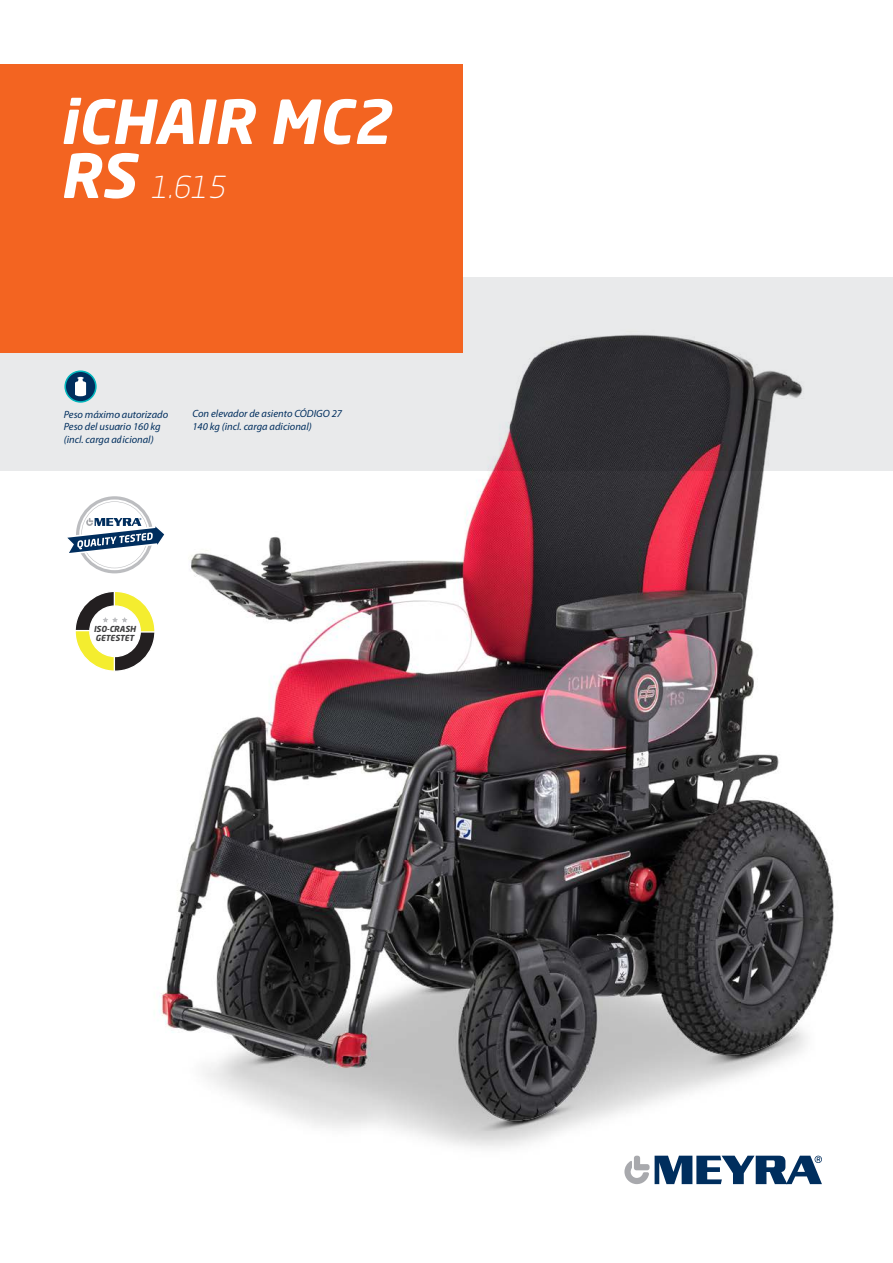
<style>
.page{position:relative;width:893px;height:1263px;background:#fff}
.page>*{position:absolute;margin:0;border:0;box-sizing:border-box;transform-origin:0 0}
.t1{font:italic 700 60px "Neo Sans Std";color:#fff}
.t2{font:italic 300 30px "Neo Sans Std";color:#fff}
.t3{font:italic 10.5px/12.6px "Myriad Pro";color:#002e5e}
.t4{font:italic 700 8.25px/8.7px "Neo Sans Std";color:#3e3e3f}
.s1{font-weight:700;font-size:60px}
</style>
<div class="page">
<div style="left:0;top:277px;width:893px;height:194px;background:#e9eaeb"></div>
<svg style="left:67px;top:496px;width:52px;height:77px"></svg>
<div style="left:0;top:64px;width:463px;height:289px;background:#f36421"></div>
<svg style="left:65px;top:371px;width:31px;height:31px"></svg>
<div style="left:64px;top:370px;width:33px;height:33px;border:2px solid #00b6bc;border-radius:50%"></div>
<svg style="left:75px;top:377px;width:11px;height:19px"></svg>
<img style="left:119px;top:334px;width:715px;height:850px">
<svg style="left:75px;top:591px;width:81px;height:81px"></svg>
<h1 class="t1" style="left:60px;top:83px;width:332px">iCHAIR MC2</h1>
<h2 class="t2" style="left:60px;top:169px;width:167px"><span class="s1">RS</span> 1.615</h2>
<p class="t3" style="left:64px;top:408px;width:106px">Peso máximo autorizado<br>Peso del usuario 160 kg (incl. carga adicional)</p>
<p class="t3" style="left:192px;top:407px;width:151px">Con elevador de asiento CÓDIGO 27<br>140 kg (incl. carga adicional)</p>
<p class="t4" style="left:94px;top:625px;width:44px">ISO-CRASH<br>GETESTET</p>
</div>
